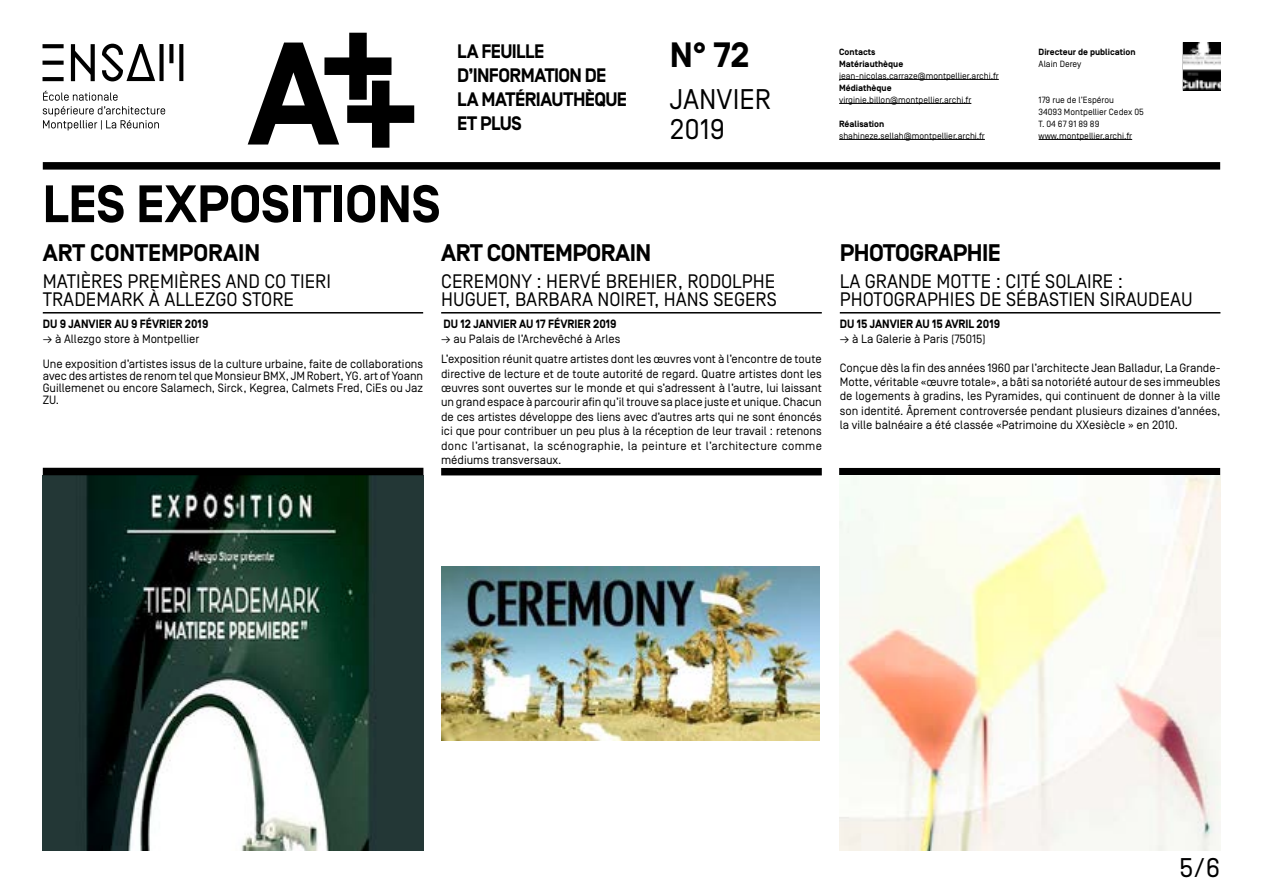
<style>
.page{position:relative;width:1263px;height:893px;background:#fff}
.page>*{position:absolute;margin:0;border:0;box-sizing:border-box;transform-origin:0 0}
.t1{font:700 145.65px "Simplon Norm";color:#000}
.t2{font:700 52.5px "Simplon Norm";color:#000}
.t3{font:700 35.1px "Simplon Norm";color:#000}
.t4{font:28.35px/30px "Simplon Norm";color:#000}
.t5{font:27px "Simplon Norm";color:#000}
.t6{font:700 24px "Simplon Norm";letter-spacing:-.02em;color:#000}
.t7{font:700 24px "Simplon Norm";color:#000}
.t8{font:19.5px/18px "Simplon Norm";color:#000}
.t9{font:700 19.5px/24px "Simplon Norm";letter-spacing:-.03em;color:#000}
.t10{font:12px/14.4px "Simplon Norm";color:#000;text-align:justify}
.t11{font:700 12px "Simplon Norm";color:#000;scale:.95 1}
.t12{font:9px/12px "Simplon Norm";color:#000}
.t13{font:700 9px/12px "Simplon Norm";color:#000}
.s1{color:#fff}
</style>
<div class="page">
<hr style="left:839px;top:79px;width:160px;height:1px;background:#000">
<hr style="left:839px;top:103px;width:132px;height:1px;background:#000">
<hr style="left:839px;top:139px;width:146px;height:1px;background:#000">
<hr style="left:1038px;top:139px;width:94px;height:1px;background:#000">
<svg style="left:43px;top:44px;width:140px;height:86px"></svg>
<svg style="left:1182px;top:42px;width:39px;height:49px"></svg>
<img style="left:1183px;top:43px;width:37px;height:47px">
<div style="left:43px;top:162px;width:1177px;height:8px;background:#000"></div>
<hr style="left:441px;top:312px;width:381px;height:2px;background:#000">
<div style="left:441px;top:468px;width:381px;height:7px;background:#000"></div>
<hr style="left:840px;top:312px;width:380px;height:2px;background:#000">
<div style="left:839px;top:468px;width:381px;height:7px;background:#000"></div>
<img style="left:441px;top:567px;width:379px;height:173px">
<img style="left:43px;top:475px;width:380px;height:375px">
<div style="left:43px;top:468px;width:380px;height:7px;background:#000"></div>
<hr style="left:43px;top:312px;width:380px;height:2px;background:#000">
<img style="left:839px;top:475px;width:381px;height:375px">
<h1 class="t1" style="left:317px;top:10px;width:106px">++</h1>
<h1 class="t1" style="left:248px;top:16px;width:174px">A<span class="s1">+</span></h1>
<h3 class="t3" style="left:670px;top:35px;width:81px">N° 72</h3>
<h3 class="t9" style="left:457px;top:40px;width:171px">LA FEUILLE<br>D’INFORMATION DE<br>LA MATÉRIAUTHÈQUE<br>ET PLUS</h3>
<p class="t13" style="left:839px;top:46px;width:66px">Contacts<br>Matériauthèque</p>
<p class="t12" style="left:839px;top:70px;width:161px">jean-nicolas.carraze@montpellier.archi.fr</p>
<p class="t13" style="left:839px;top:82px;width:54px">Médiathèque</p>
<p class="t12" style="left:839px;top:94px;width:134px">virginie.billon@montpellier.archi.fr</p>
<p class="t13" style="left:839px;top:118px;width:47px">Réalisation</p>
<p class="t12" style="left:839px;top:130px;width:147px">shahineze.sellah@montpellier.archi.fr</p>
<h3 class="t4" style="left:670px;top:84px;width:103px">JANVIER<br>2019</h3>
<h2 class="t2" style="left:43px;top:176px;width:399px">LES EXPOSITIONS</h2>
<p class="t13" style="left:1038px;top:46px;width:98px">Directeur de publication</p>
<p class="t12" style="left:1038px;top:58px;width:44px">Alain Derey</p>
<p class="t12" style="left:1038px;top:94px;width:107px">179 rue de l’Espérou<br>34093 Montpellier Cedex 05<br>T. 04 67 91 89 89</p>
<p class="t12" style="left:1038px;top:130px;width:95px">www.montpellier.archi.fr</p>
<h3 class="t7" style="left:43px;top:240px;width:219px">ART CONTEMPORAIN</h3>
<h3 class="t8" style="left:43px;top:272px;width:290px">MATIÈRES PREMIÈRES AND CO TIERI<br>TRADEMARK À ALLEZGO STORE</h3>
<p class="t11" style="left:43px;top:318px;width:176px">DU 9 JANVIER AU 9 FÉVRIER 2019</p>
<p class="t10" style="left:43px;top:326px;width:382px;line-height:25.5px">→ à Allezgo store à Montpellier<br>Une exposition d’artistes issus de la culture urbaine, faite de collaborations</p>
<p class="t10" style="left:43px;top:370px;width:382px;line-height:12px">avec des artistes de renom tel que Monsieur BMX, JM Robert, YG. art of Yoann Guillemenet ou encore Salamech, Sirck, Kegrea, Calmets Fred, CiEs ou Jaz ZU.</p>
<h3 class="t6" style="left:441px;top:240px;width:212px">ART CONTEMPORAIN</h3>
<h3 class="t8" style="left:441px;top:272px;width:337px">CEREMONY : HERVÉ BREHIER, RODOLPHE<br>HUGUET, BARBARA NOIRET, HANS SEGERS</h3>
<p class="t11" style="left:444px;top:318px;width:184px">DU 12 JANVIER AU 17 FÉVRIER 2019</p>
<p class="t10" style="left:441px;top:329px;width:382px;line-height:20.4px">→ au Palais de l’Archevêché à Arles<br>L’exposition réunit quatre artistes dont les œuvres vont à l’encontre de toute</p>
<p class="t10" style="left:441px;top:367px;width:382px">directive de lecture et de toute autorité de regard. Quatre artistes dont les œuvres sont ouvertes sur le monde et qui s’adressent à l’autre, lui laissant un grand espace à parcourir afin qu’il trouve sa place juste et unique. Chacun de ces artistes développe des liens avec d’autres arts qui ne sont énoncés ici que pour contribuer un peu plus à la réception de leur travail : retenons donc l’artisanat, la scénographie, la peinture et l’architecture comme médiums transversaux.</p>
<h3 class="t6" style="left:840px;top:240px;width:163px">PHOTOGRAPHIE</h3>
<h3 class="t8" style="left:840px;top:272px;width:354px">LA GRANDE MOTTE : CITÉ SOLAIRE :<br>PHOTOGRAPHIES DE SÉBASTIEN SIRAUDEAU</h3>
<p class="t11" style="left:840px;top:318px;width:170px">DU 15 JANVIER AU 15 AVRIL 2019</p>
<p class="t10" style="left:840px;top:332px;width:147px">→ à La Galerie à Paris (75015)</p>
<p class="t10" style="left:840px;top:361px;width:382px">Conçue dès la fin des années 1960 par l’architecte Jean Balladur, La Grande-Motte, véritable «œuvre totale», a bâti sa notoriété autour de ses immeubles de logements à gradins, les Pyramides, qui continuent de donner à la ville son identité. Âprement controversée pendant plusieurs dizaines d’années, la ville balnéaire a été classée «Patrimoine du XXesiècle » en 2010.</p>
<h3 class="t5" style="left:1179px;top:853px;width:43px">5/6</h3>
</div>
